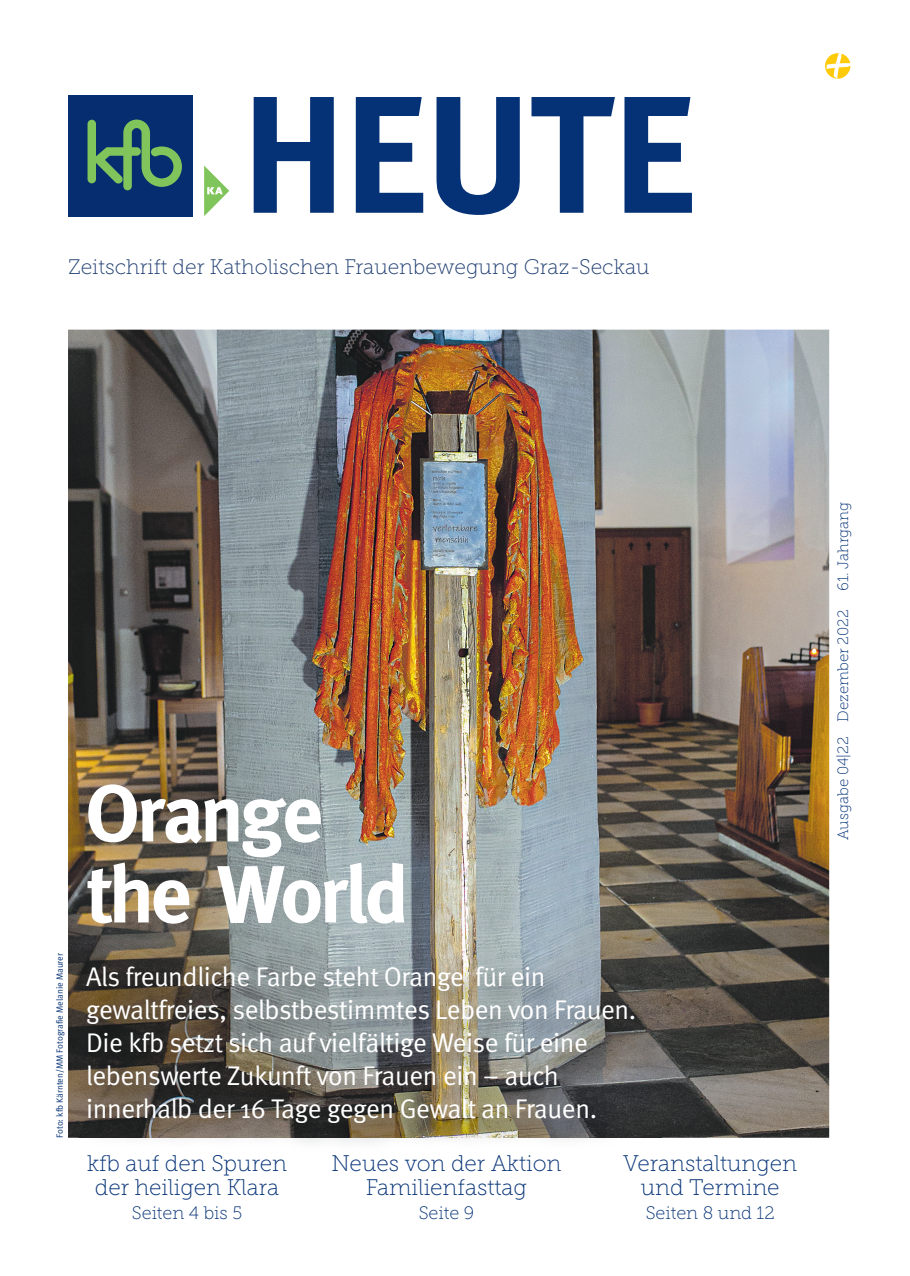
<style>
.page{position:relative;width:910px;height:1276px;background:#fff}
.page>*{position:absolute;margin:0;border:0;box-sizing:border-box;transform-origin:0 0}
.t1{font:700 81px/81px "Meta";letter-spacing:-.035em;color:#fff}
.t2{font:27px/33px "Meta Normal";letter-spacing:-.015em;color:#fff}
.t3{font:22.5px/24px "Museo Slab 100";color:#053276;text-align:center}
.t4{font:21px "Museo Slab 100";color:#1d3c70}
.t5{font:18px "Museo Slab 100";color:#053276}
.t6{font:15px "Museo Slab 100";color:#053276}
.t7{font:9px "Meta Normal";color:#053276}
</style>
<div class="page">
<img style="left:68px;top:330px;width:761px;height:807px">
<img style="left:80px;top:959px;width:581px;height:184px">
<svg style="left:825px;top:53px;width:25px;height:26px"></svg>
<svg style="left:254px;top:97px;width:438px;height:118px;fill:#083578"></svg>
<div style="left:69px;top:95px;width:124px;height:121px;background:#052d6f"></div>
<svg style="left:88px;top:120px;width:94px;height:70px"></svg>
<svg style="left:204px;top:166px;width:25px;height:50px"></svg>
<p class="t4" style="left:68px;top:255px;width:583px">Zeitschrift der Katholischen Frauenbewegung Graz-Seckau</p>
<p class="t7" style="left:54px;top:1137px;width:186px;rotate:-90deg">Foto: kfb Kärnten/MM Fotografie Melanie Maurer</p>
<h1 class="t1" style="left:86px;top:772px;width:324px">Orange the World</h1>
<p class="t2" style="left:86px;top:960px;width:552px">Als freundliche Farbe steht Orange für ein gewaltfreies, selbstbestimmtes Leben von Frauen.<br>Die kfb setzt sich auf vielfältige Weise für eine lebenswerte Zukunft von Frauen ein – auch innerhalb der 16 Tage gegen Gewalt an Frauen.</p>
<p class="t3" style="left:87px;top:1151px;width:202px">kfb auf den Spuren der heiligen Klara</p>
<p class="t5" style="left:132px;top:1202px;width:112px">Seiten 4 bis 5</p>
<p class="t3" style="left:332px;top:1151px;width:231px">Neues von der Aktion<br>Familienfasttag</p>
<p class="t5" style="left:419px;top:1202px;width:57px">Seite 9</p>
<p class="t3" style="left:623px;top:1151px;width:175px">Veranstaltungen und Termine</p>
<p class="t5" style="left:646px;top:1202px;width:130px">Seiten 8 und 12</p>
<p class="t6" style="left:835px;top:591px;width:91px;rotate:-90deg">61. Jahrgang</p>
<p class="t6" style="left:835px;top:840px;width:232px;rotate:-90deg">Ausgabe 04|22 Dezember 2022</p>
</div>
